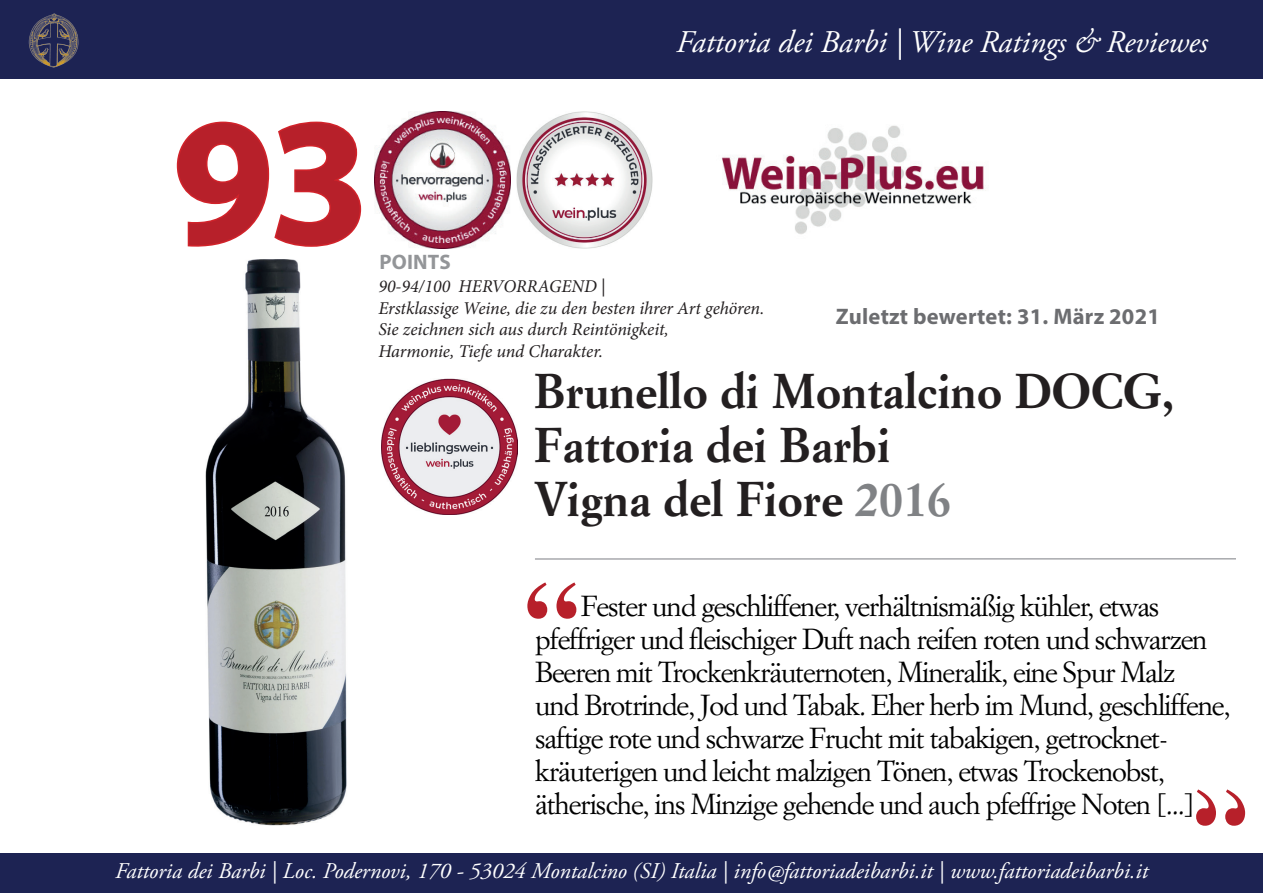
<style>
.page{position:relative;width:1263px;height:893px;background:#fff}
.page>*{position:absolute;margin:0;border:0;box-sizing:border-box;transform-origin:0 0}
.t1{font:700 181.8px "Myriad Pro";color:#b7202a}
.t2{font:700 108px "Times";color:#b7202a}
.t3{font:700 48px/54px "Simoncini Garamond Std";color:#231f20}
.t4{font:italic 31.5px "Adobe Garamond Pro";color:#fff}
.t5{font:28.5px/33px "Simoncini Garamond Std";letter-spacing:-.04em;color:#000}
.t6{font:italic 22.5px "Adobe Garamond Pro";color:#fff}
.t7{font:700 22.5px "Myriad Pro";letter-spacing:.01em;color:#6c6d70}
.t8{font:700 21px "Myriad Pro";letter-spacing:.01em;color:#939598}
.t9{font:italic 18px/21.6px "Minion Pro";letter-spacing:-.005em;color:#231f20}
.s1{color:#808285}
</style>
<div class="page">
<div style="left:0;top:0;width:1263px;height:79px;background:#1d2353"></div>
<img style="left:28px;top:13px;width:51px;height:55px">
<div style="left:0;top:853px;width:1262px;height:39px;background:#1d2353"></div>
<hr style="left:535px;top:558px;width:701px;height:2px;background:#a8a9ad">
<img style="left:722px;top:125px;width:262px;height:110px">
<img style="left:516px;top:112px;width:136px;height:136px">
<svg style="left:176px;top:121px;width:186px;height:126px"></svg>
<img style="left:205px;top:259px;width:142px;height:567px">
<img style="left:374px;top:112px;width:136px;height:136px">
<hr style="left:1262px;top:853px;width:1px;height:39px;background:#1d2353">
<img style="left:381px;top:378px;width:136px;height:136px">
<p class="t4" style="left:676px;top:23px;width:533px">Fattoria dei Barbi | Wine Ratings &amp; Reviewes</p>
<h1 class="t1" style="left:173px;top:63px;width:199px">93</h1>
<p class="t8" style="left:379px;top:248px;width:73px">POINTS</p>
<p class="t9" style="left:378px;top:276px;width:387px">90-94/100 HERVORRAGEND |<br>Erstklassige Weine, die zu den besten ihrer Art gehören.<br>Sie zeichnen sich aus durch Reintönigkeit,<br>Harmonie, Tiefe und Charakter.</p>
<p class="t7" style="left:836px;top:301px;width:325px">Zuletzt bewertet: 31. März 2021</p>
<h3 class="t3" style="left:534px;top:365px;width:642px">Brunello di Montalcino DOCG,<br>Fattoria dei Barbi<br>Vigna del Fiore <span class="s1">2016</span></h3>
<h2 class="t2" style="left:524px;top:517px;width:55px">“</h2>
<p class="t5" style="left:535px;top:589px;width:697px;text-indent:46px">Fester und geschliffener, verhältnismäßig kühler, etwas pfeffriger und fleischiger Duft nach reifen roten und schwarzen Beeren mit Trockenkräuternoten, Mineralik, eine Spur Malz<br>und Brotrinde, Jod und Tabak. Eher herb im Mund, geschliffene, saftige rote und schwarze Frucht mit tabakigen, getrocknet&shy;kräuterigen und leicht malzigen Tönen, etwas Trockenobst, ätherische, ins Minzige gehende und auch pfeffrige Noten [...]</p>
<p class="t6" style="left:115px;top:857px;width:1034px">Fattoria dei Barbi | Loc. Podernovi, 170 - 53024 Montalcino (SI) Italia | info@fattoriadeibarbi.it | www.fattoriadeibarbi.it</p>
</div>
